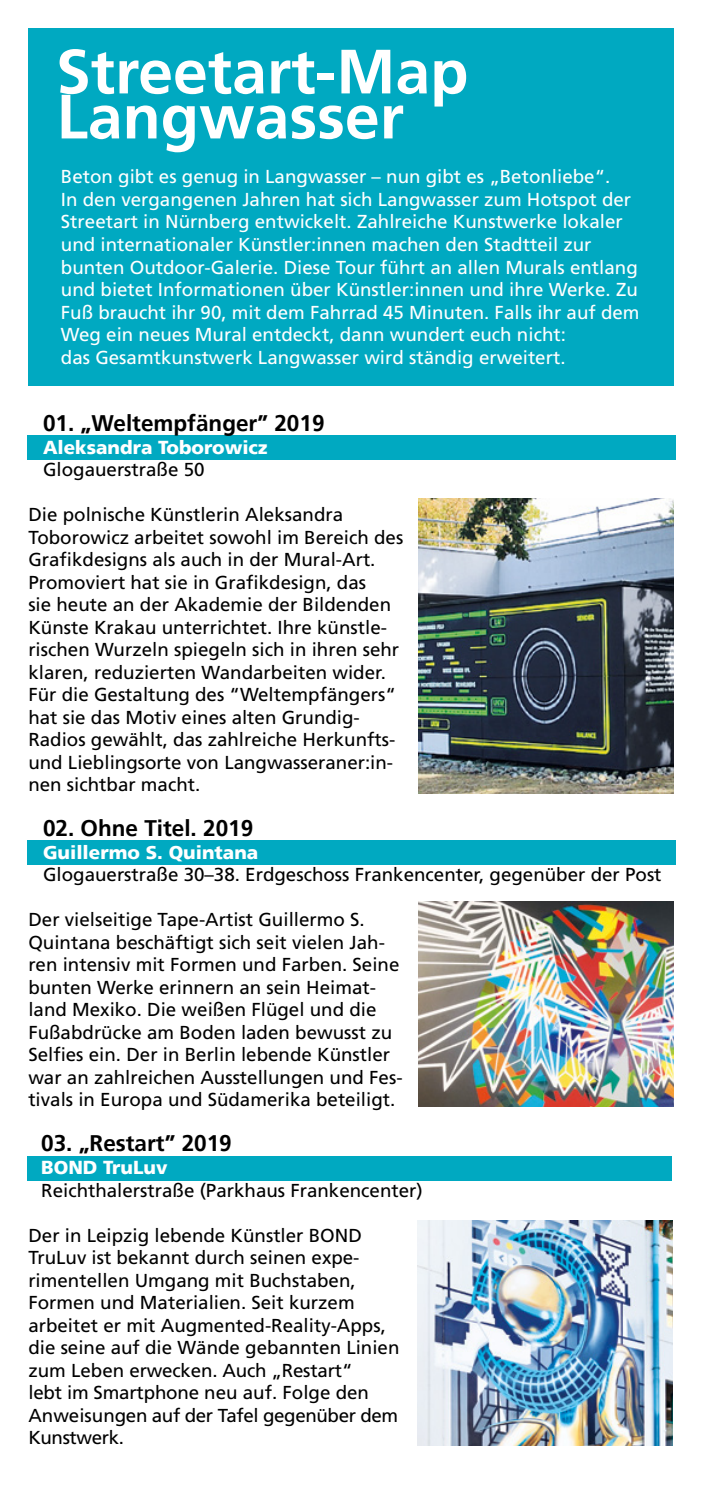
<style>
.page{position:relative;width:702px;height:1489px;background:#fff}
.page>*{position:absolute;margin:0;border:0;box-sizing:border-box;transform-origin:0 0}
.t1{font:700 62.5px/45px "Frutiger";color:#fff}
.t2{font:700 22.5px "Frutiger";color:#000}
.t3{font:18.75px/22.5px "Frutiger";color:#000}
.t4{font:18.75px/22.5px "Frutiger";color:#fff}
.t5{font:900 18.75px "Frutiger";color:#fff}
</style>
<div class="page">
<div style="left:27px;top:435px;width:648px;height:25px;background:#00a9c1"></div>
<div style="left:27px;top:1156px;width:644px;height:24px;background:#00a9c1"></div>
<div style="left:27px;top:839px;width:648px;height:25px;background:#00a9c1"></div>
<div style="left:28px;top:28px;width:645px;height:358px;background:#00a9c1"></div>
<img style="left:418px;top:498px;width:255px;height:295px">
<img style="left:417px;top:1220px;width:255px;height:225px">
<img style="left:418px;top:901px;width:255px;height:205px">
<h1 class="t1" style="left:56px;top:49px;width:414px">Streetart-Map<br>Langwasser</h1>
<p class="t4" style="left:61px;top:165px;width:580px">Beton gibt es genug in Langwasser – nun gibt es „Betonliebe“.<br>In den vergangenen Jahren hat sich Langwasser zum Hotspot der Streetart in Nürnberg entwickelt. Zahlreiche Kunstwerke lokaler und internationaler Künstler:innen machen den Stadtteil zur bunten Outdoor-Galerie. Diese Tour führt an allen Murals entlang und bietet Informationen über Künstler:innen und ihre Werke. Zu Fuß braucht ihr 90, mit dem Fahrrad 45 Minuten. Falls ihr auf dem Weg ein neues Mural entdeckt, dann wundert euch nicht:<br>das Gesamtkunstwerk Langwasser wird ständig erweitert.</p>
<p class="t2" style="left:43px;top:410px;width:283px">01. „Weltempfänger” 2019</p>
<p class="t5" style="left:43px;top:435px;width:226px">Aleksandra Toborowicz</p>
<p class="t3" style="left:43px;top:458px;width:163px">Glogauerstraße 50</p>
<p class="t3" style="left:28px;top:503px;width:376px">Die polnische Künstlerin Aleksandra Toborowicz arbeitet sowohl im Bereich des Grafikdesigns als auch in der Mural-Art.<br>Promoviert hat sie in Grafikdesign, das<br>sie heute an der Akademie der Bildenden Künste Krakau unterrichtet. Ihre künstle&shy;rischen Wurzeln spiegeln sich in ihren sehr klaren, reduzierten Wandarbeiten wider.<br>Für die Gestaltung des “Weltempfängers“ hat sie das Motiv eines alten Grundig-Radios gewählt, das zahlreiche Herkunfts&shy;und Lieblingsorte von Langwasseraner:in&shy;nen sichtbar macht.</p>
<p class="t2" style="left:43px;top:815px;width:212px">02. Ohne Titel. 2019</p>
<p class="t5" style="left:43px;top:840px;width:217px">Guillermo S. Quintana</p>
<p class="t3" style="left:43px;top:863px;width:620px">Glogauerstraße 30–38. Erdgeschoss Frankencenter, gegenüber der Post</p>
<p class="t3" style="left:28px;top:908px;width:376px">Der vielseitige Tape-Artist Guillermo S.<br>Quintana beschäftigt sich seit vielen Jah&shy;ren intensiv mit Formen und Farben. Seine bunten Werke erinnern an sein Heimat&shy;land Mexiko. Die weißen Flügel und die Fußabdrücke am Boden laden bewusst zu Selfies ein. Der in Berlin lebende Künstler war an zahlreichen Ausstellungen und Fes&shy;tivals in Europa und Südamerika beteiligt.</p>
<p class="t2" style="left:41px;top:1130px;width:192px">03. „Restart” 2019</p>
<p class="t5" style="left:41px;top:1155px;width:128px">BOND TruLuv</p>
<p class="t3" style="left:41px;top:1178px;width:383px">Reichthalerstraße (Parkhaus Frankencenter)</p>
<p class="t3" style="left:28px;top:1223px;width:372px">Der in Leipzig lebende Künstler BOND TruLuv ist bekannt durch seinen expe&shy;rimentellen Umgang mit Buchstaben, Formen und Materialien. Seit kurzem arbeitet er mit Augmented-Reality-Apps, die seine auf die Wände gebannten Linien zum Leben erwecken. Auch „Restart“<br>lebt im Smartphone neu auf. Folge den Anweisungen auf der Tafel gegenüber dem Kunstwerk.</p>
</div>
